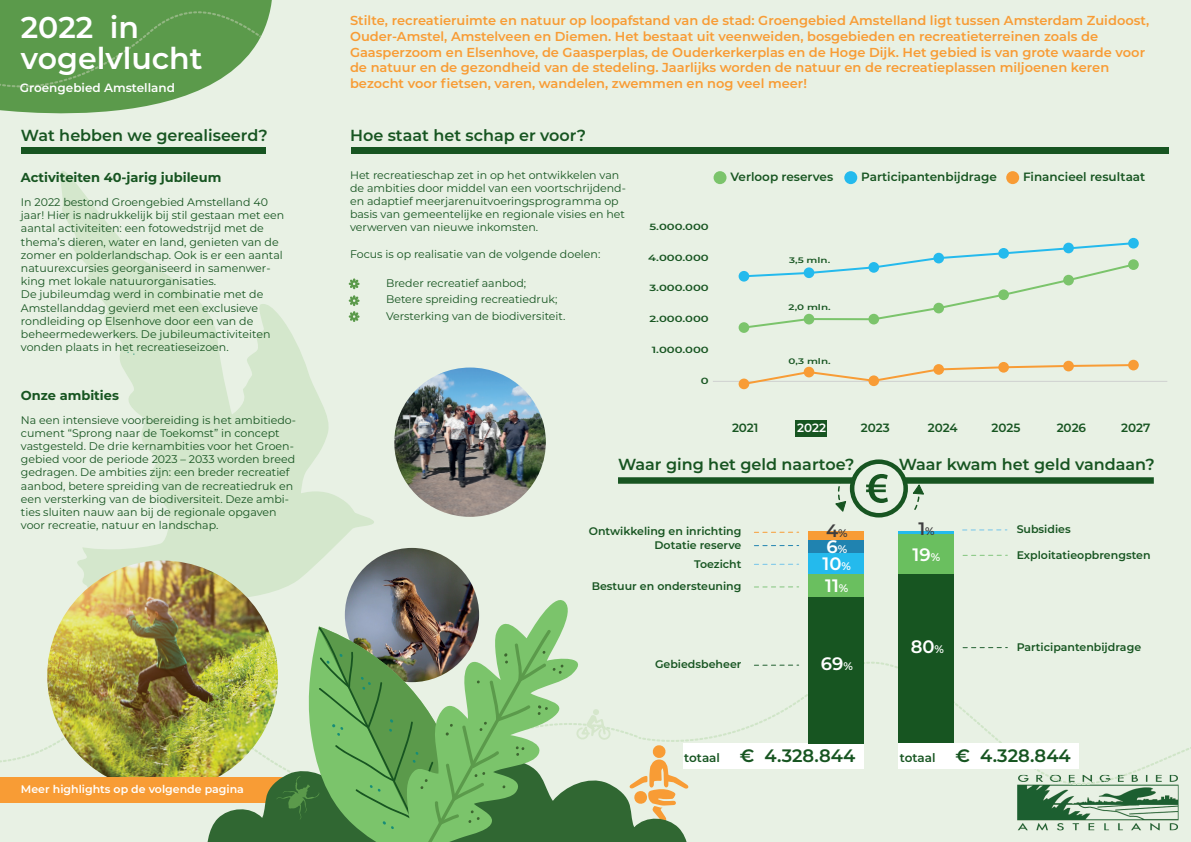
<style>
.page{position:relative;width:1191px;height:842px;background:#e8f1e4}
.page>*{position:absolute;margin:0;border:0;box-sizing:border-box;transform-origin:0 0}
.t1{font:600 30px "Montserrat";color:#fff}
.t2{font:600 18px "Montserrat";color:#175521}
.t3{font:600 18px "Montserrat";color:#fff}
.t4{font:600 18px/15.6px "Montserrat";color:#3e3e3f}
.t5{font:600 16px "Montserrat";color:#175521}
.t6{font:600 13px/15.6px "Montserrat";color:#f89c35}
.t7{font:700 13px "Montserrat";color:#175521}
.t8{font:600 12px "Montserrat";color:#175521}
.t9{font:600 12px "Montserrat";color:#fff}
.t10{font:11px/13.2px "Montserrat";color:#175521}
.t11{font:600 11px "Montserrat";color:#175521}
.t12{font:600 11px "Montserrat";color:#fff}
.t13{font:600 9px "Montserrat";color:#175521;scale:1.3 1}
.t14{font:600 8px "Montserrat";color:#175521;scale:1.3 1}
.s1{font-size:11px}
.s2{color:#fff}
.s3{font-size:11px;color:#fff}
.s4{font-size:12px}
</style>
<div class="page">
<div style="left:0;top:691px;width:106px;height:86px;background:#e8f1e4"></div>
<div style="left:1005px;top:749px;width:184px;height:26px;background:#e8f1e4"></div>
<div style="left:690px;top:662px;width:501px;height:87px;background:#e8f1e4"></div>
<svg style="left:0;top:0;width:273px;height:152px;background:#b5d1ac"></svg>
<svg style="left:0;top:11px;width:261px;height:76px;background:#639f54"></svg>
<svg style="left:56px;top:171px;width:320px;height:432px;background:#dfecda"></svg>
<img style="left:47px;top:561px;width:231px;height:230px;border-radius:115px">
<div style="left:21px;top:147px;width:245px;height:7px;background:#175521"></div>
<div style="left:0;top:777px;width:290px;height:25px;background:#f89c35"></div>
<img style="left:345px;top:548px;width:134px;height:134px;border-radius:67px">
<hr style="left:1190px;top:420px;width:1px;height:125px;background:#e8f1e4">
<svg style="left:127px;top:352px;width:8px;height:3px"></svg>
<img style="left:394px;top:367px;width:152px;height:150px">
<img style="left:405px;top:592px;width:186px;height:34px">
<div style="left:351px;top:147px;width:817px;height:7px;background:#175521"></div>
<img style="left:1017px;top:775px;width:161px;height:55px">
<img style="left:1045px;top:775px;width:82px;height:9px">
<hr style="left:713px;top:381px;width:454px;height:1px;background:#cfd1d0">
<div style="left:713px;top:171px;width:13px;height:13px;background:#7bc46b;border-radius:50%"></div>
<div style="left:1006px;top:171px;width:13px;height:13px;background:#f89c35;border-radius:50%"></div>
<div style="left:844px;top:171px;width:13px;height:13px;background:#24baed;border-radius:50%"></div>
<svg style="left:618px;top:459px;width:535px;height:59px;background:#cbdbc9"></svg>
<div style="left:795px;top:420px;width:32px;height:16px;background:#175521"></div>
<svg style="left:738px;top:271px;width:11px;height:11px"></svg>
<div style="left:738px;top:379px;width:11px;height:10px;background:#f89c35;border-radius:50%"></div>
<div style="left:738px;top:322px;width:11px;height:11px;background:#7bc46b;border-radius:50%"></div>
<div style="left:1128px;top:238px;width:10px;height:11px;background:#24baed;border-radius:50%"></div>
<div style="left:1128px;top:360px;width:10px;height:10px;background:#f89c35;border-radius:50%"></div>
<div style="left:1128px;top:259px;width:10px;height:11px;background:#7bc46b;border-radius:50%"></div>
<div style="left:1063px;top:361px;width:10px;height:10px;background:#f89c35;border-radius:50%"></div>
<svg style="left:741px;top:241px;width:394px;height:89px;background:#ddede0"></svg>
<svg style="left:741px;top:363px;width:394px;height:23px;background:#e8e4cc"></svg>
<svg style="left:898px;top:532px;width:55px;height:3px"></svg>
<div style="left:898px;top:535px;width:55px;height:57px;background:#6abf5f"></div>
<div style="left:898px;top:574px;width:55px;height:169px;background:#175521"></div>
<svg style="left:963px;top:555px;width:44px;height:1px"></svg>
<svg style="left:963px;top:647px;width:44px;height:1px"></svg>
<div style="left:683px;top:743px;width:181px;height:26px;background:#fff"></div>
<div style="left:897px;top:743px;width:181px;height:26px;background:#fff"></div>
<div style="left:900px;top:511px;width:14px;height:8px;background:#e8f1e4"></div>
<svg style="left:206px;top:626px;width:484px;height:216px;background:#96b881"></svg>
<div style="left:808px;top:574px;width:56px;height:25px;background:#6abf5f"></div>
<div style="left:808px;top:597px;width:56px;height:146px;background:#175521"></div>
<svg style="left:754px;top:545px;width:44px;height:1px"></svg>
<svg style="left:754px;top:586px;width:44px;height:1px"></svg>
<svg style="left:754px;top:665px;width:44px;height:1px"></svg>
<div style="left:808px;top:548px;width:56px;height:26px;background:#24baed"></div>
<div style="left:808px;top:533px;width:56px;height:20px;background:#2083b0"></div>
<svg style="left:754px;top:564px;width:44px;height:1px"></svg>
<div style="left:808px;top:532px;width:56px;height:8px;background:#f89c35"></div>
<svg style="left:754px;top:532px;width:44px;height:1px"></svg>
<svg style="left:962px;top:529px;width:45px;height:1px"></svg>
<svg style="left:349px;top:278px;width:10px;height:11px"></svg>
<svg style="left:349px;top:295px;width:10px;height:27px"></svg>
<h1 class="t1" style="left:21px;top:6px;width:120px">2022 in</h1>
<h1 class="t1" style="left:21px;top:37px;width:183px">vogelvlucht</h1>
<p class="t9" style="left:20px;top:79px;width:157px">Groengebied Amstelland</p>
<h3 class="t5" style="left:21px;top:124px;width:248px">Wat hebben we gerealiseerd?</h3>
<p class="t7" style="left:21px;top:168px;width:202px">Activiteiten 40-jarig jubileum</p>
<p class="t10" style="left:21px;top:195px;width:265px">In 2022 bestond Groengebied Amstelland 40 jaar! Hier is nadrukkelijk bij stil gestaan met een aantal activiteiten: een fotowedstrijd met de thema’s dieren, water en land, genieten van de zomer en polderlandschap. Ook is er een aantal natuurexcursies georganiseerd in samenwer&shy;king met lokale natuurorganisaties.<br>De jubileumdag werd in combinatie met de Amstellanddag gevierd met een exclusieve rondleiding op Elsenhove door een van de beheermedewerkers. De jubileumactiviteiten vonden plaats in het recreatieseizoen.</p>
<p class="t7" style="left:21px;top:386px;width:100px">Onze ambities</p>
<p class="t10" style="left:21px;top:413px;width:276px">Na een intensieve voorbereiding is het ambitiedo&shy;cument “Sprong naar de Toekomst” in concept vastgesteld. De drie kernambities voor het Groen&shy;gebied voor de periode 2023 – 2033 worden breed gedragen. De ambities zijn: een breder recreatief aanbod, betere spreiding van de recreatiedruk en een versterking van de biodiversiteit. Deze ambi&shy;ties sluiten nauw aan bij de regionale opgaven voor recreatie, natuur en landschap.</p>
<p class="t12" style="left:21px;top:781px;width:224px">Meer highlights op de volgende pagina</p>
<p class="t6" style="left:350px;top:12px;width:800px">Stilte, recreatieruimte en natuur op loopafstand van de stad: Groengebied Amstelland ligt tussen Amsterdam Zuidoost, Ouder-Amstel, Amstelveen en Diemen. Het bestaat uit veenweiden, bosgebieden en recreatieterreinen zoals de Gaasperzoom en Elsenhove, de Gaasperplas, de Ouderkerkerplas en de Hoge Dijk. Het gebied is van grote waarde voor de natuur en de gezondheid van de stedeling. Jaarlijks worden de natuur en de recreatieplassen miljoenen keren bezocht voor fietsen, varen, wandelen, zwemmen en nog veel meer!</p>
<h3 class="t5" style="left:350px;top:124px;width:237px">Hoe staat het schap er voor?</h3>
<p class="t10" style="left:350px;top:168px;width:277px">Het recreatieschap zet in op het ontwikkelen van de ambities door middel van een voortschrijdend&shy;en adaptief meerjarenuitvoeringsprogramma op basis van gemeentelijke en regionale visies en het verwerven van nieuwe inkomsten.</p>
<p class="t10" style="left:350px;top:247px;width:252px">Focus is op realisatie van de volgende doelen:</p>
<p class="t10" style="left:386px;top:275px;width:181px;line-height:16.2px">Breder recreatief aanbod;<br>Betere spreiding recreatiedruk;<br>Versterking van de biodiversiteit.</p>
<p class="t8" style="left:730px;top:168px;width:104px">Verloop reserves</p>
<p class="t8" style="left:861px;top:168px;width:137px">Participantenbijdrage</p>
<p class="t8" style="left:1023px;top:168px;width:124px">Financieel resultaat</p>
<p class="t13" style="left:649px;top:220px;width:47px">5.000.000</p>
<p class="t13" style="left:648px;top:251px;width:48px">4.000.000</p>
<p class="t14" style="left:789px;top:255px;width:33px">3,5 mln.</p>
<p class="t13" style="left:649px;top:282px;width:47px">3.000.000</p>
<p class="t14" style="left:788px;top:302px;width:34px">2,0 mln.</p>
<p class="t13" style="left:649px;top:313px;width:47px">2.000.000</p>
<p class="t13" style="left:652px;top:343px;width:45px">1.000.000</p>
<p class="t13" style="left:701px;top:374px;width:8px">0</p>
<p class="t14" style="left:788px;top:356px;width:34px">0,3 mln.</p>
<p class="t8" style="left:732px;top:420px;width:28px">2021</p>
<p class="t9" style="left:797px;top:420px;width:30px">2022</p>
<p class="t8" style="left:861px;top:420px;width:30px">2023</p>
<p class="t8" style="left:927px;top:420px;width:31px">2024</p>
<p class="t8" style="left:991px;top:420px;width:30px">2025</p>
<p class="t8" style="left:1056px;top:420px;width:31px">2026</p>
<p class="t8" style="left:1121px;top:420px;width:31px">2027</p>
<h3 class="t5" style="left:618px;top:453px;width:238px">Waar ging het geld naartoe?</h3>
<h3 class="t5" style="left:898px;top:453px;width:258px">Waar kwam het geld vandaan?</h3>
<p class="t11" style="left:589px;top:524px;width:154px">Ontwikkeling en inrichting</p>
<h2 class="t4" style="left:918px;top:520px;width:18px">1<span class="s1">%</span></h2>
<p class="t11" style="left:1016px;top:521px;width:56px">Subsidies</p>
<h2 class="t4" style="left:826px;top:522px;width:23px">4<span class="s1">%<br></span><span class="s2">6</span><span class="s3">%</span></h2>
<h2 class="t3" style="left:821px;top:529px;width:30px">10<span class="s1">%</span></h2>
<p class="t11" style="left:654px;top:537px;width:88px">Dotatie reserve</p>
<p class="t11" style="left:592px;top:578px;width:151px">Bestuur en ondersteuning</p>
<h2 class="t3" style="left:912px;top:541px;width:29px">19<span class="s1">%</span></h2>
<p class="t11" style="left:1016px;top:547px;width:135px">Exploitatieopbrengsten</p>
<p class="t11" style="left:694px;top:556px;width:49px">Toezicht</p>
<h2 class="t3" style="left:822px;top:550px;width:30px">10<span class="s1">%</span></h2>
<h2 class="t3" style="left:825px;top:573px;width:25px">11<span class="s1">%</span></h2>
<p class="t11" style="left:655px;top:657px;width:88px">Gebiedsbeheer</p>
<h2 class="t3" style="left:821px;top:651px;width:34px">69<span class="s1">%</span></h2>
<h2 class="t3" style="left:910px;top:634px;width:35px">80<span class="s1">%</span></h2>
<p class="t11" style="left:1016px;top:639px;width:126px">Participantenbijdrage</p>
<h2 class="t2" style="left:684px;top:742px;width:172px"><span class="s4">totaal</span> € 4.328.844</h2>
<h2 class="t2" style="left:900px;top:742px;width:172px"><span class="s4">totaal</span> € 4.328.844</h2>
</div>
